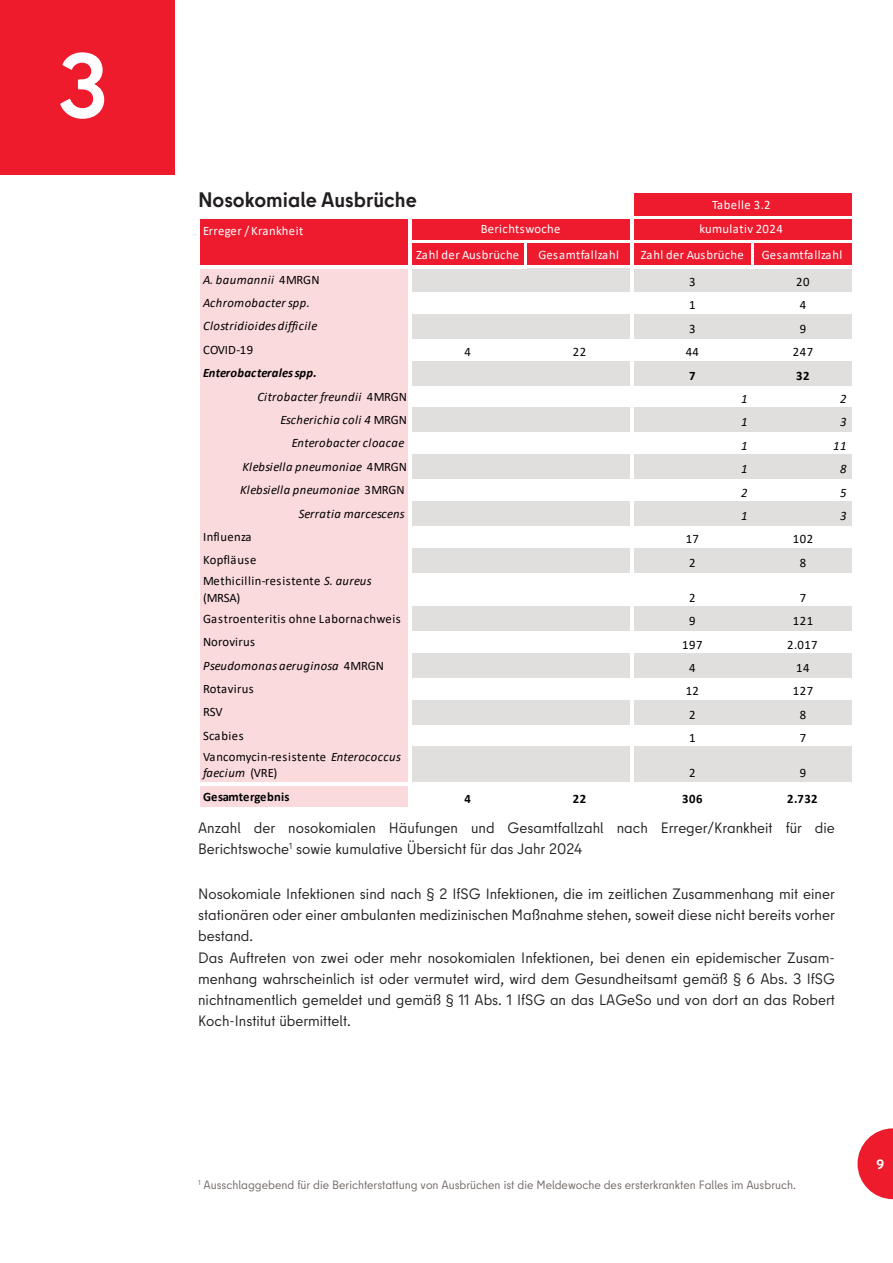
<style>
.page{position:relative;width:893px;height:1263px;background:#fff}
.page>*{position:absolute;margin:0;border:0;box-sizing:border-box;transform-origin:0 0}
.t1{font:700 90px "Berlin Type";color:#fff}
.t2{font:700 21px "Berlin Type";color:#231f20}
.t3{font:15px/21px "Berlin Type";color:#231f20;text-align:justify}
.t4{font:700 13.5px "Berlin Type";color:#fff}
.t5{font:italic 12.9px "Calibri";letter-spacing:.03em;color:#000001}
.t6{font:12.9px/16.4px "Calibri";letter-spacing:.025em;color:#000001}
.t7{font:12.9px "Calibri";letter-spacing:.02em;color:#fff}
.t8{font:12.9px "Calibri";letter-spacing:.045em;color:#fff}
.t9{font:italic 700 12.9px "Calibri";letter-spacing:.01em;color:#000001}
.t10{font:700 12.9px "Calibri";letter-spacing:.025em;color:#000001}
.t11{font:700 12.9px "Calibri";letter-spacing:.005em;color:#000001}
.t12{font:12.9px "Calibri";letter-spacing:.04em;color:#fff}
.t13{font:12px "Berlin Type";color:#716865}
.s1{font-style:normal}
.s2{font-style:italic}
</style>
<div class="page">
<svg style="left:858px;top:1128px;width:35px;height:71px"></svg>
<div style="left:0;top:0;width:174px;height:174px;background:#ee1b2d"></div>
<div style="left:632px;top:194px;width:220px;height:24px;background:#ee1a2e"></div>
<div style="left:201px;top:217px;width:651px;height:50px;background:#ee1a2e"></div>
<div style="left:201px;top:266px;width:210px;height:26px;background:#fbdadd"></div>
<div style="left:409px;top:266px;width:443px;height:26px;background:#e1dfdd"></div>
<div style="left:201px;top:291px;width:210px;height:24px;background:#fbdadd"></div>
<div style="left:201px;top:314px;width:210px;height:25px;background:#fbdadd"></div>
<div style="left:409px;top:314px;width:443px;height:25px;background:#e1dfdd"></div>
<div style="left:201px;top:337px;width:210px;height:25px;background:#fbdadd"></div>
<div style="left:201px;top:361px;width:210px;height:24px;background:#fbdadd"></div>
<div style="left:409px;top:361px;width:443px;height:24px;background:#e1dfdd"></div>
<div style="left:201px;top:384px;width:210px;height:25px;background:#fbdadd"></div>
<div style="left:201px;top:408px;width:210px;height:24px;background:#fbdadd"></div>
<div style="left:409px;top:408px;width:443px;height:24px;background:#e1dfdd"></div>
<div style="left:201px;top:431px;width:210px;height:25px;background:#fbdadd"></div>
<div style="left:201px;top:454px;width:210px;height:25px;background:#fbdadd"></div>
<div style="left:409px;top:454px;width:443px;height:25px;background:#e1dfdd"></div>
<div style="left:201px;top:478px;width:210px;height:24px;background:#fbdadd"></div>
<div style="left:201px;top:501px;width:210px;height:25px;background:#fbdadd"></div>
<div style="left:409px;top:501px;width:443px;height:25px;background:#e1dfdd"></div>
<div style="left:201px;top:525px;width:210px;height:24px;background:#fbdadd"></div>
<div style="left:201px;top:548px;width:210px;height:24px;background:#fbdadd"></div>
<div style="left:409px;top:548px;width:443px;height:24px;background:#e1dfdd"></div>
<div style="left:201px;top:571px;width:210px;height:37px;background:#fbdadd"></div>
<div style="left:201px;top:606px;width:210px;height:25px;background:#fbdadd"></div>
<div style="left:409px;top:606px;width:443px;height:25px;background:#e1dfdd"></div>
<div style="left:201px;top:630px;width:210px;height:24px;background:#fbdadd"></div>
<div style="left:201px;top:653px;width:210px;height:25px;background:#fbdadd"></div>
<div style="left:409px;top:653px;width:443px;height:25px;background:#e1dfdd"></div>
<div style="left:201px;top:677px;width:210px;height:24px;background:#fbdadd"></div>
<div style="left:201px;top:700px;width:210px;height:24px;background:#fbdadd"></div>
<div style="left:409px;top:700px;width:443px;height:24px;background:#e1dfdd"></div>
<div style="left:201px;top:723px;width:210px;height:25px;background:#fbdadd"></div>
<div style="left:201px;top:747px;width:210px;height:37px;background:#fbdadd"></div>
<div style="left:409px;top:747px;width:443px;height:37px;background:#e1dfdd"></div>
<div style="left:201px;top:783px;width:210px;height:26px;background:#fbdadd"></div>
<hr style="left:200px;top:216px;width:208px;height:2px;background:#fff">
<hr style="left:412px;top:216px;width:218px;height:2px;background:#fff">
<hr style="left:412px;top:240px;width:218px;height:3px;background:#fff">
<hr style="left:200px;top:265px;width:327px;height:3px;background:#fff">
<hr style="left:527px;top:265px;width:103px;height:2px;background:#fff">
<hr style="left:200px;top:807px;width:208px;height:2px;background:#fff">
<hr style="left:630px;top:192px;width:4px;height:617px;background:#fff">
<hr style="left:408px;top:216px;width:4px;height:593px;background:#fff">
<hr style="left:525px;top:243px;width:2px;height:22px;background:#fff">
<hr style="left:751px;top:243px;width:3px;height:22px;background:#fff">
<hr style="left:634px;top:216px;width:218px;height:2px;background:#fff">
<hr style="left:634px;top:240px;width:218px;height:3px;background:#fff">
<hr style="left:634px;top:265px;width:218px;height:3px;background:#fff">
<hr style="left:200px;top:782px;width:652px;height:3px;background:#fff">
<h1 class="t1" style="left:58px;top:54px;width:52px">3</h1>
<h2 class="t2" style="left:198px;top:192px;width:220px">Nosokomiale Ausbrüche</h2>
<p class="t7" style="left:203px;top:225px;width:102px">Erreger / Krankheit</p>
<p class="t8" style="left:712px;top:199px;width:60px">Tabelle 3.2</p>
<p class="t7" style="left:481px;top:224px;width:81px">Berichtswoche</p>
<p class="t12" style="left:700px;top:224px;width:85px">kumulativ 2024</p>
<p class="t7" style="left:416px;top:249px;width:104px">Zahl der Ausbrüche</p>
<p class="t8" style="left:538px;top:249px;width:82px">Gesamtfallzahl</p>
<p class="t7" style="left:641px;top:249px;width:104px">Zahl der Ausbrüche</p>
<p class="t8" style="left:762px;top:249px;width:82px">Gesamtfallzahl</p>
<p class="t5" style="left:203px;top:274px;width:118px">A. baumannii <span class="s1">4MRGN</span></p>
<p class="t6" style="left:689px;top:275px;width:8px">3</p>
<p class="t6" style="left:796px;top:275px;width:15px">20</p>
<p class="t5" style="left:203px;top:297px;width:108px">Achromobacter spp.</p>
<p class="t6" style="left:689px;top:298px;width:8px">1</p>
<p class="t6" style="left:800px;top:298px;width:8px">4</p>
<p class="t5" style="left:203px;top:321px;width:116px">Clostridioides difficile</p>
<p class="t6" style="left:689px;top:321px;width:8px">3</p>
<p class="t6" style="left:800px;top:321px;width:8px">9</p>
<p class="t6" style="left:203px;top:342px;width:51px">COVID-19</p>
<p class="t6" style="left:465px;top:345px;width:8px">4</p>
<p class="t6" style="left:573px;top:345px;width:15px">22</p>
<p class="t6" style="left:686px;top:345px;width:15px">44</p>
<p class="t6" style="left:793px;top:345px;width:22px">247</p>
<p class="t9" style="left:203px;top:368px;width:115px">Enterobacterales spp.</p>
<p class="t10" style="left:689px;top:370px;width:8px">7</p>
<p class="t10" style="left:796px;top:370px;width:15px">32</p>
<p class="t5" style="left:257px;top:391px;width:151px">Citrobacter freundii <span class="s1">4MRGN</span></p>
<p class="t5" style="left:741px;top:393px;width:8px">1</p>
<p class="t5" style="left:840px;top:393px;width:8px">2</p>
<p class="t5" style="left:280px;top:414px;width:128px">Escherichia coli 4 <span class="s1">MRGN</span></p>
<p class="t5" style="left:741px;top:417px;width:8px">1</p>
<p class="t5" style="left:840px;top:417px;width:8px">3</p>
<p class="t5" style="left:292px;top:438px;width:114px">Enterobacter cloacae</p>
<p class="t5" style="left:741px;top:440px;width:8px">1</p>
<p class="t5" style="left:833px;top:440px;width:15px">11</p>
<p class="t5" style="left:242px;top:461px;width:166px">Klebsiella pneumoniae <span class="s1">4MRGN</span></p>
<p class="t5" style="left:741px;top:463px;width:8px">1</p>
<p class="t5" style="left:840px;top:463px;width:8px">8</p>
<p class="t5" style="left:240px;top:484px;width:166px">Klebsiella pneumoniae <span class="s1">3MRGN</span></p>
<p class="t5" style="left:741px;top:487px;width:8px">2</p>
<p class="t5" style="left:840px;top:487px;width:8px">5</p>
<p class="t5" style="left:299px;top:508px;width:108px">Serratia marcescens</p>
<p class="t5" style="left:741px;top:510px;width:8px">1</p>
<p class="t5" style="left:840px;top:510px;width:8px">3</p>
<p class="t6" style="left:203px;top:529px;width:50px">Influenza</p>
<p class="t6" style="left:686px;top:532px;width:15px">17</p>
<p class="t6" style="left:793px;top:532px;width:22px">102</p>
<p class="t6" style="left:203px;top:553px;width:55px">Kopfläuse</p>
<p class="t6" style="left:689px;top:555px;width:8px">2</p>
<p class="t6" style="left:800px;top:555px;width:8px">8</p>
<p class="t6" style="left:203px;top:574px;width:170px">Methicillin-resistente <span class="s2">S. aureus </span>(MRSA)</p>
<p class="t6" style="left:689px;top:590px;width:8px">2</p>
<p class="t6" style="left:800px;top:590px;width:8px">7</p>
<p class="t6" style="left:203px;top:611px;width:199px">Gastroenteritis ohne Labornachweis</p>
<p class="t6" style="left:689px;top:614px;width:8px">9</p>
<p class="t6" style="left:793px;top:614px;width:22px">121</p>
<p class="t6" style="left:203px;top:635px;width:53px">Norovirus</p>
<p class="t6" style="left:682px;top:637px;width:22px">197</p>
<p class="t6" style="left:787px;top:637px;width:32px">2.017</p>
<p class="t5" style="left:203px;top:660px;width:182px">Pseudomonas aeruginosa <span class="s1">4MRGN</span></p>
<p class="t6" style="left:689px;top:660px;width:8px">4</p>
<p class="t6" style="left:796px;top:660px;width:15px">14</p>
<p class="t6" style="left:203px;top:682px;width:52px">Rotavirus</p>
<p class="t6" style="left:686px;top:684px;width:15px">12</p>
<p class="t6" style="left:793px;top:684px;width:22px">127</p>
<p class="t6" style="left:203px;top:705px;width:21px">RSV</p>
<p class="t6" style="left:689px;top:707px;width:8px">2</p>
<p class="t6" style="left:800px;top:707px;width:8px">8</p>
<p class="t6" style="left:203px;top:728px;width:42px">Scabies</p>
<p class="t6" style="left:689px;top:731px;width:8px">1</p>
<p class="t6" style="left:800px;top:731px;width:8px">7</p>
<p class="t6" style="left:203px;top:749px;width:199px">Vancomycin-resistente <span class="s2">Enterococcus faecium</span> (VRE)</p>
<p class="t6" style="left:689px;top:766px;width:8px">2</p>
<p class="t6" style="left:800px;top:766px;width:8px">9</p>
<p class="t11" style="left:203px;top:791px;width:88px">Gesamtergebnis</p>
<p class="t10" style="left:465px;top:793px;width:8px">4</p>
<p class="t10" style="left:573px;top:793px;width:15px">22</p>
<p class="t10" style="left:682px;top:793px;width:22px">306</p>
<p class="t10" style="left:787px;top:793px;width:32px">2.732</p>
<p class="t3" style="left:198px;top:819px;width:638px">Anzahl der nosokomialen Häufungen und Gesamtfallzahl nach Erreger/Krankheit für die<br>Berichtswoche<sup>1</sup> sowie kumulative Übersicht für das Jahr 2024</p>
<p class="t3" style="left:198px;top:885px;width:638px">Nosokomiale Infektionen sind nach § 2 IfSG Infektionen, die im zeitlichen Zusammenhang mit einer stationären oder einer ambulanten medizinischen Maßnahme stehen, soweit diese nicht bereits vorher bestand.</p>
<p class="t3" style="left:198px;top:949px;width:638px">Das Auftreten von zwei oder mehr nosokomialen Infektionen, bei denen ein epidemischer Zusam&shy;menhang wahrscheinlich ist oder vermutet wird, wird dem Gesundheitsamt gemäß § 6 Abs. 3 IfSG nichtnamentlich gemeldet und gemäß § 11 Abs. 1 IfSG an das LAGeSo und von dort an das Robert Koch-Institut übermittelt.</p>
<p class="t13" style="left:198px;top:1180px;width:599px"><sup>1</sup> Ausschlaggebend für die Berichterstattung von Ausbrüchen ist die Meldewoche des ersterkrankten Falles im Ausbruch.</p>
<p class="t4" style="left:877px;top:1159px;width:9px">9</p>
</div>
